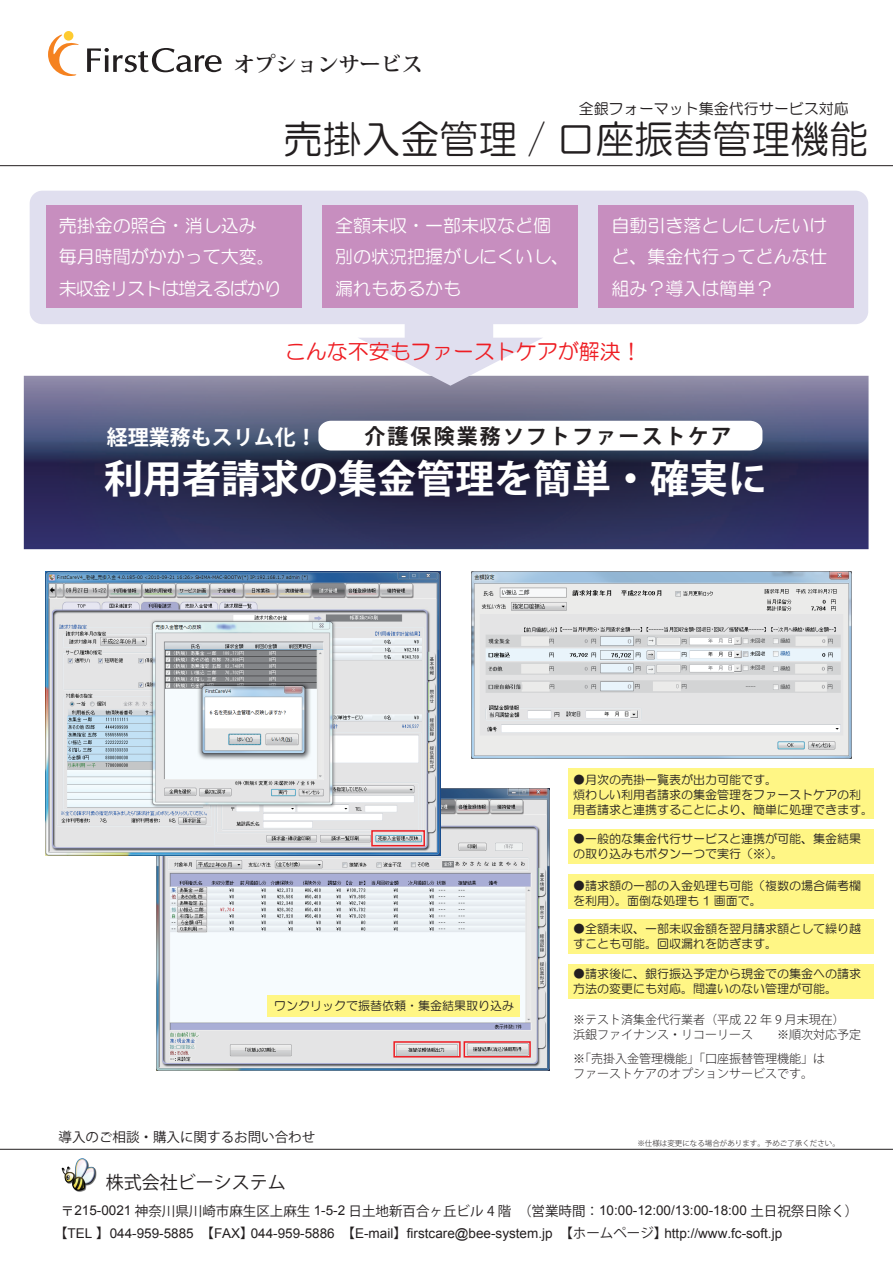
<style>
.page{position:relative;width:893px;height:1263px;background:#fff}
.page>*{position:absolute;margin:0;border:0;box-sizing:border-box;transform-origin:0 0}
.t1{font:700 39px "Koz Go Pro";color:#fff}
.t2{font:39px "HG Maru Gothic MPRO";color:#231f20}
.t3{font:21px "HG Maru Gothic MPRO";color:#ee1d23}
.t4{font:700 21px "Koz Go Pro";letter-spacing:.1em;color:#231f20}
.t5{font:700 21px "Koz Go Pro";color:#fff}
.t6{font:700 21px "Koz Min Pro";color:#231f20}
.t7{font:18px/31.5px "HG Maru Gothic MPRO";color:#fff}
.t8{font:18px "Koz Go Pro";color:#231f20}
.t9{font:15px "HG Maru Gothic MPRO";color:#231f20}
.t10{font:13.5px "Arial";color:#231f20}
.t11{font:13.5px "Koz Go Pro";color:#231f20}
.t12{font:12px/15px "HG Maru Gothic MPRO";color:#231f20}
.t13{font:300 12px/15px "Koz Go Pro";color:#231f20}
.t14{font:300 7.5px "Koz Go Pro";color:#231f20}
.s1{font-family:"Arial"}
.s2{font-family:"Koz Go Pro"}
</style>
<div class="page">
<img style="left:23px;top:375px;width:846px;height:175px">
<div style="left:568px;top:769px;width:305px;height:50px;background:#fff685"></div>
<div style="left:568px;top:830px;width:305px;height:34px;background:#fff685"></div>
<div style="left:568px;top:875px;width:305px;height:34px;background:#fff685"></div>
<div style="left:568px;top:919px;width:305px;height:34px;background:#fff685"></div>
<div style="left:568px;top:964px;width:305px;height:34px;background:#fff685"></div>
<svg style="left:318px;top:421px;width:444px;height:29px"></svg>
<svg style="left:30px;top:191px;width:838px;height:195px"></svg>
<svg style="left:48px;top:34px;width:31px;height:42px"></svg>
<div style="left:64px;top:31px;width:9px;height:10px;background:#fecb2f;border-radius:50%"></div>
<svg style="left:87px;top:48px;width:135px;height:24px"></svg>
<div style="left:46px;top:206px;width:255px;height:102px;background:#c78ebf"></div>
<div style="left:322px;top:206px;width:256px;height:102px;background:#c78ebf"></div>
<div style="left:599px;top:206px;width:255px;height:102px;background:#c78ebf"></div>
<img style="left:61px;top:1158px;width:36px;height:34px">
<hr style="left:0;top:165px;width:893px;height:1px;background:#231f20">
<hr style="left:0;top:1149px;width:893px;height:1px;background:#231f20">
<img style="left:157px;top:788px;width:392px;height:283px">
<img style="left:471px;top:571px;width:381px;height:188px">
<img style="left:46px;top:571px;width:394px;height:284px">
<div style="left:371px;top:830px;width:54px;height:16px;border:2px solid #ee1d23"></div>
<div style="left:393px;top:1041px;width:68px;height:16px;border:2px solid #ee1d23"></div>
<div style="left:464px;top:1041px;width:67px;height:16px;border:2px solid #ee1d23"></div>
<div style="left:268px;top:995px;width:252px;height:21px;background:#fff685"></div>
<p class="t6" style="left:234px;top:49px;width:190px">オプションサービス</p>
<p class="t9" style="left:579px;top:101px;width:272px">全銀フォーマット集金代行サービス対応</p>
<p class="t2" style="left:283px;top:120px;width:587px">売掛入金管理 / 口座振替管理機能</p>
<p class="t7" style="left:59px;top:209px;width:225px">売掛金の照合・消し込み<br>毎月時間がかかって大変。未収金リストは増えるばかり</p>
<p class="t7" style="left:335px;top:209px;width:235px">全額未収・一部未収など個別の状況把握がしにくいし、漏れもあるかも</p>
<p class="t7" style="left:612px;top:209px;width:217px;text-align:justify">自動引き落としにしたいけど、集金代行ってどんな仕組み？導入は簡単？</p>
<p class="t3" style="left:285px;top:341px;width:358px">こんな不安もファーストケアが解決！</p>
<p class="t5" style="left:107px;top:424px;width:211px">経理業務もスリム化！</p>
<p class="t4" style="left:364px;top:423px;width:369px">介護保険業務ソフトファーストケア</p>
<p class="t1" style="left:104px;top:454px;width:664px">利用者請求の集金管理を簡単・確実に</p>
<p class="t12" style="left:573px;top:772px;width:301px">●月次の売掛一覧表が出力可能です。<br>煩わしい利用者請求の集金管理をファーストケアの利用者請求と連携することにより、簡単に処理できます。</p>
<p class="t12" style="left:573px;top:831px;width:289px">●一般的な集金代行サービスと連携が可能、集金結果の取り込みもボタン一つで実行（※）。</p>
<p class="t12" style="left:274px;top:998px;width:242px">ワンクリックで振替依頼・集金結果取り込み</p>
<p class="t11" style="left:59px;top:1128px;width:258px">導入のご相談・購入に関するお問い合わせ</p>
<p class="t8" style="left:106px;top:1171px;width:181px">株式会社ビーシステム</p>
<p class="t12" style="left:573px;top:878px;width:289px">●請求額の一部の入金処理も可能（複数の場合備考欄を利用）。面倒な処理も 1 画面で。</p>
<p class="t12" style="left:573px;top:921px;width:289px">●全額未収、一部未収金額を翌月請求額として繰り越すことも可能。回収漏れを防ぎます。</p>
<p class="t12" style="left:573px;top:966px;width:289px">●請求後に、銀行振込予定から現金での集金への請求方法の変更にも対応。間違いのない管理が可能。</p>
<p class="t13" style="left:573px;top:1012px;width:289px">※テスト済集金代行業者（平成 22 年 9 月末現在）<br>浜銀ファイナンス・リコーリース　　※順次対応予定</p>
<p class="t13" style="left:573px;top:1051px;width:253px">※「売掛入金管理機能」「口座振替管理機能」はファーストケアのオプションサービスです。</p>
<p class="t14" style="left:637px;top:1139px;width:204px">※仕様は変更になる場合があります。予めご了承ください。</p>
<p class="t11" style="left:61px;top:1202px;width:799px">〒<span class="s1">215-0021</span> 神奈川県川崎市麻生区上麻生 <span class="s1">1-5-2</span> 日土地新百合ヶ丘ビル 4 階　（営業時間：<span class="s1">10:00-12:00/13:00-18:00</span> 土日祝祭日除く）</p>
<p class="t10" style="left:54px;top:1224px;width:729px"><span class="s2">【</span>TEL <span class="s2">】</span>044-959-5885<span class="s2">　【</span>FAX<span class="s2">】</span>044-959-5886<span class="s2">　【</span>E-mail<span class="s2">】</span>firstcare@bee-system.jp<span class="s2">　【ホームページ】</span>http://www.fc-soft.jp</p>
</div>
